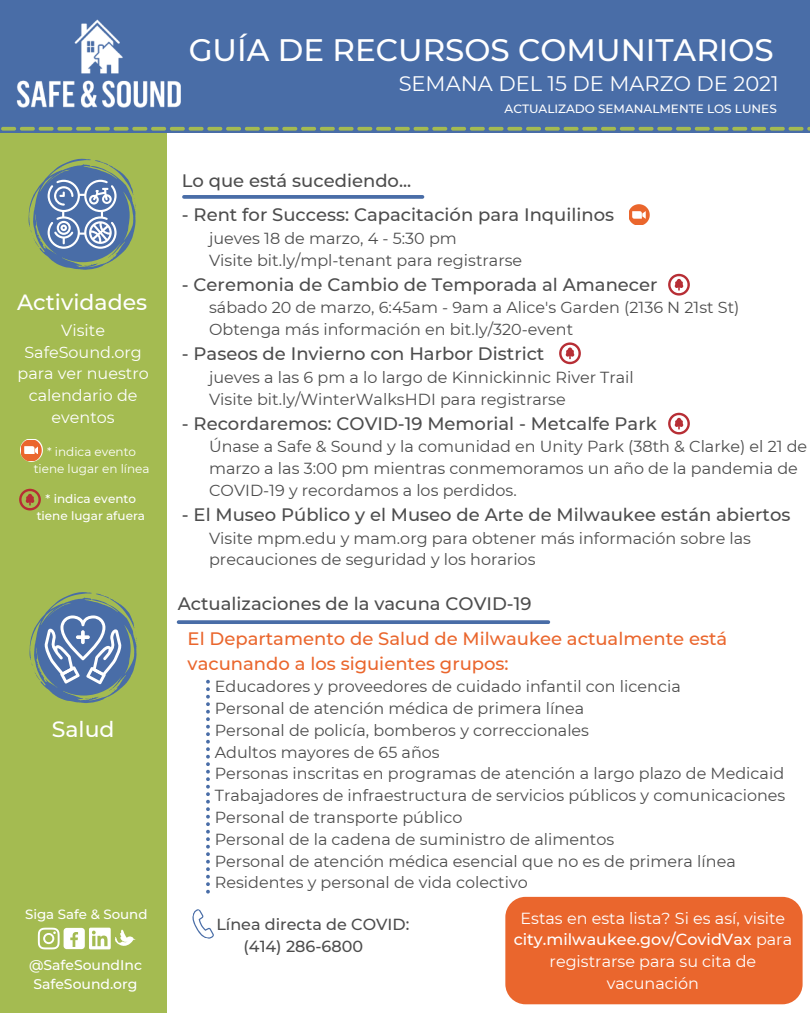
<style>
.page{position:relative;width:810px;height:1013px;background:#fff}
.page>*{position:absolute;margin:0;border:0;box-sizing:border-box;transform-origin:0 0}
.t1{font:500 31px "Montserrat";color:#fff}
.t2{font:500 22px "Montserrat";color:#fff}
.t3{font:21px "Montserrat";color:#fff}
.t4{font:500 18px "Montserrat";color:#4d4d4d}
.t5{font:500 18px/24.8px "Montserrat";color:#ea662d}
.t6{font:16px/21.8px "Montserrat";color:#4d4d4d}
.t7{font:16px/21.8px "Montserrat";color:#fff;text-align:center}
.t8{font:500 16px "Montserrat";color:#4d4d4d}
.t9{font:500 14px "Montserrat";color:#fff}
.t10{font:500 13.4px "Montserrat";color:#fff}
.t11{font:500 12px "Montserrat";color:#fff}
.t12{font:12px "Montserrat";color:#fff}
.s1{font-weight:500}
</style>
<div class="page">
<div style="left:0;top:17px;width:167px;height:995px;background:#a4bb51"></div>
<div style="left:0;top:0;width:810px;height:132px;background:#496da7"></div>
<svg style="left:30px;top:592px;width:107px;height:111px"></svg>
<img style="left:16px;top:19px;width:165px;height:89px">
<svg style="left:1px;top:127px;width:809px;height:4px"></svg>
<div style="left:89px;top:927px;width:22px;height:22px;background:#fff;border-radius:2px"></div>
<svg style="left:92px;top:930px;width:16px;height:16px"></svg>
<div style="left:64px;top:927px;width:21px;height:22px;background:#fff;border-radius:3px"></div>
<svg style="left:70px;top:932px;width:8px;height:15px"></svg>
<svg style="left:38px;top:927px;width:22px;height:22px"></svg>
<svg style="left:29px;top:159px;width:107px;height:111px"></svg>
<svg style="left:184px;top:195px;width:238px;height:4px"></svg>
<svg style="left:20px;top:439px;width:23px;height:22px"></svg>
<svg style="left:21px;top:440px;width:21px;height:20px"></svg>
<div style="left:25px;top:447px;width:13px;height:7px;background:#fff"></div>
<svg style="left:115px;top:929px;width:21px;height:17px"></svg>
<svg style="left:179px;top:620px;width:369px;height:4px"></svg>
<svg style="left:629px;top:204px;width:20px;height:21px"></svg>
<svg style="left:632px;top:211px;width:14px;height:7px"></svg>
<svg style="left:206px;top:679px;width:4px;height:214px"></svg>
<div style="left:505px;top:896px;width:298px;height:108px;background:#ea662d;border-radius:20px"></div>
<svg style="left:192px;top:909px;width:22px;height:30px"></svg>
<svg style="left:19px;top:489px;width:22px;height:21px"></svg>
<svg style="left:668px;top:413px;width:22px;height:21px"></svg>
<svg style="left:559px;top:342px;width:22px;height:22px"></svg>
<svg style="left:668px;top:274px;width:22px;height:21px"></svg>
<p class="t2" style="left:17px;top:289px;width:131px">Actividades</p>
<p class="t7" style="left:18px;top:319px;width:133px">Visite<br>SafeSound.org para ver nuestro calendario de eventos</p>
<p class="t12" style="left:47px;top:444px;width:90px">* indica evento</p>
<p class="t12" style="left:34px;top:461px;width:117px">tiene lugar en línea</p>
<p class="t11" style="left:46px;top:491px;width:92px">* indica evento</p>
<p class="t11" style="left:37px;top:508px;width:110px">tiene lugar afuera</p>
<p class="t2" style="left:52px;top:716px;width:64px">Salud</p>
<p class="t10" style="left:25px;top:906px;width:124px">Siga Safe &amp; Sound</p>
<p class="t9" style="left:29px;top:956px;width:115px">@SafeSoundInc</p>
<p class="t9" style="left:33px;top:975px;width:106px">SafeSound.org</p>
<p class="t1" style="left:189px;top:31px;width:587px">GUÍA DE RECURSOS COMUNITARIOS</p>
<p class="t3" style="left:399px;top:71px;width:382px">SEMANA DEL 15 DE MARZO DE 2021</p>
<p class="t4" style="left:182px;top:169px;width:231px">Lo que está sucediendo...</p>
<p class="t11" style="left:505px;top:102px;width:274px">ACTUALIZADO SEMANALMENTE LOS LUNES</p>
<p class="t4" style="left:182px;top:204px;width:434px">- Rent for Success: Capacitación para Inquilinos</p>
<p class="t6" style="left:209px;top:227px;width:249px">jueves 18 de marzo, 4 - 5:30 pm</p>
<p class="t6" style="left:209px;top:249px;width:315px">Visite bit.ly/mpl-tenant para registrarse</p>
<p class="t4" style="left:182px;top:273px;width:477px">- Ceremonia de Cambio de Temporada al Amanecer</p>
<p class="t6" style="left:209px;top:296px;width:532px">sábado 20 de marzo, 6:45am - 9am a Alice's Garden (2136 N 21st St)</p>
<p class="t6" style="left:209px;top:318px;width:366px">Obtenga más información en bit.ly/320-event</p>
<p class="t4" style="left:182px;top:343px;width:364px">- Paseos de Invierno con Harbor District</p>
<p class="t6" style="left:209px;top:366px;width:426px">jueves a las 6 pm a lo largo de Kinnickinnic River Trail</p>
<p class="t6" style="left:209px;top:388px;width:358px">Visite bit.ly/WinterWalksHDI para registrarse</p>
<p class="t4" style="left:182px;top:412px;width:476px">- Recordaremos: COVID-19 Memorial - Metcalfe Park</p>
<p class="t6" style="left:209px;top:435px;width:600px">Únase a Safe &amp; Sound y la comunidad en Unity Park (38th &amp; Clarke) el 21 de marzo a las 3:00 pm mientras conmemoramos un año de la pandemia de<br>COVID-19 y recordamos a los perdidos.</p>
<p class="t4" style="left:182px;top:503px;width:610px">- El Museo Público y el Museo de Arte de Milwaukee están abiertos</p>
<p class="t6" style="left:209px;top:527px;width:543px">Visite mpm.edu y mam.org para obtener más información sobre las precauciones de seguridad y los horarios</p>
<p class="t4" style="left:178px;top:593px;width:355px">Actualizaciones de la vacuna COVID-19</p>
<p class="t5" style="left:188px;top:626px;width:541px">El Departamento de Salud de Milwaukee actualmente está vacunando a los siguientes grupos:</p>
<p class="t6" style="left:215px;top:675px;width:467px">Educadores y proveedores de cuidado infantil con licencia</p>
<p class="t6" style="left:215px;top:697px;width:371px">Personal de atención médica de primera línea</p>
<p class="t6" style="left:215px;top:719px;width:376px">Personal de policía, bomberos y correccionales</p>
<p class="t6" style="left:215px;top:741px;width:226px">Adultos mayores de 65 años</p>
<p class="t6" style="left:215px;top:762px;width:571px">Personas inscritas en programas de atención a largo plazo de Medicaid</p>
<p class="t6" style="left:215px;top:784px;width:572px">Trabajadores de infraestructura de servicios públicos y comunicaciones</p>
<p class="t6" style="left:215px;top:806px;width:249px">Personal de transporte público</p>
<p class="t6" style="left:215px;top:828px;width:401px">Personal de la cadena de suministro de alimentos</p>
<p class="t6" style="left:215px;top:849px;width:522px">Personal de atención médica esencial que no es de primera línea</p>
<p class="t6" style="left:215px;top:871px;width:314px">Residentes y personal de vida colectivo</p>
<p class="t8" style="left:216px;top:914px;width:195px">Línea directa de COVID:</p>
<p class="t8" style="left:244px;top:936px;width:121px">(414) 286-6800</p>
<p class="t7" style="left:514px;top:907px;width:280px">Estas en esta lista? Si es así, visite <span class="s1">city.milwaukee.gov/CovidVax</span> para registrarse para su cita de vacunación</p>
</div>
